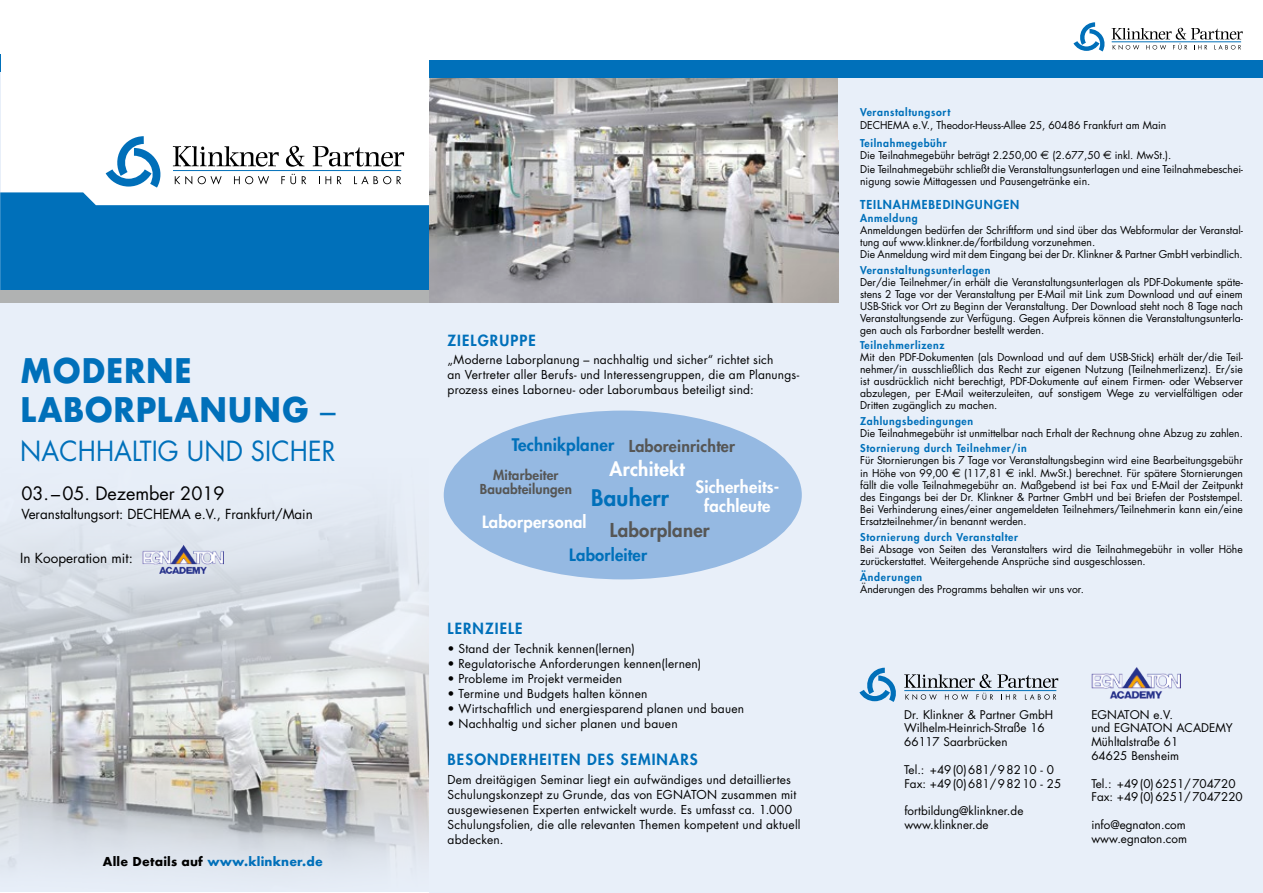
<style>
.page{position:relative;width:1263px;height:893px;background:#fff}
.page>*{position:absolute;margin:0;border:0;box-sizing:border-box;transform-origin:0 0}
.t1{font:700 33px/39px "Futura";letter-spacing:.005em;color:#0070ba;scale:.94 1}
.t2{font:27px "Futura";letter-spacing:.005em;color:#0070ba;scale:.94 1}
.t3{font:800 22.2px "Futura";letter-spacing:.015em;color:#0070ba}
.t4{font:800 19.05px "Futura";letter-spacing:.015em;color:#fff}
.t5{font:800 18.6px "Futura";letter-spacing:.015em;color:#565655}
.t6{font:18px "Futura";letter-spacing:-.005em;color:#000}
.t7{font:800 16.8px "Futura";letter-spacing:.015em;color:#0070ba}
.t8{font:800 16.65px/18.3px "Futura";letter-spacing:.015em;color:#fff;text-align:center}
.t9{font:800 16.5px "Futura";letter-spacing:.015em;color:#fff}
.t10{font:800 16.5px "Futura";letter-spacing:.015em;color:#0070ba}
.t11{font:800 16.05px "Futura";letter-spacing:.015em;color:#565655}
.t12{font:800 15px "Futura";letter-spacing:.075em;color:#0070ba}
.t13{font:13.5px "Futura";letter-spacing:-.005em;color:#000}
.t14{font:800 13.35px/14.9px "Futura";letter-spacing:.015em;color:#565655;text-align:center}
.t15{font:12px/15px "Futura";letter-spacing:.015em;color:#000}
.t16{font:700 12px "Futura";letter-spacing:.015em;color:#0070ba}
.t17{font:800 12px "Futura";letter-spacing:.075em;color:#0070ba}
.t18{font:11.7px/13.8px "Futura";color:#000}
.t19{font:10.5px/12.1px "Futura";color:#000}
.t20{font:800 10.5px "Futura";letter-spacing:.065em;color:#0070ba}
.s1{font-weight:400}
.s2{color:#000}
.s3{font-weight:800;color:#0070ba}
.s4{font-family:"Euro Sans";font-size:12px}
</style>
<div class="page">
<hr style="left:0;top:69px;width:1px;height:823px;background:#e8eff9">
<div style="left:0;top:295px;width:430px;height:597px;background:#e8eff9"></div>
<svg style="left:0;top:54px;width:1px;height:17px"></svg>
<img style="left:0;top:516px;width:429px;height:353px">
<div style="left:0;top:290px;width:430px;height:13px;background:#b0b2b2"></div>
<svg style="left:0;top:136px;width:429px;height:154px"></svg>
<img style="left:142px;top:544px;width:82px;height:30px">
<div style="left:429px;top:75px;width:834px;height:818px;background:#e8eff9"></div>
<img style="left:429px;top:78px;width:410px;height:224px">
<svg style="left:1073px;top:22px;width:32px;height:29px"></svg>
<svg style="left:1111px;top:28px;width:132px;height:22px"></svg>
<div style="left:429px;top:61px;width:834px;height:17px;background:#0070ba"></div>
<div style="left:444px;top:411px;width:358px;height:168px;background:#95b9e2;border-radius:50%"></div>
<svg style="left:859px;top:668px;width:37px;height:34px"></svg>
<svg style="left:904px;top:674px;width:154px;height:26px"></svg>
<img style="left:1091px;top:667px;width:89px;height:31px">
<h1 class="t1" style="left:20px;top:351px;width:337px">MODERNE<br>LABORPLANUNG <span class="s1">–</span></h1>
<h2 class="t2" style="left:20px;top:432px;width:337px">NACHHALTIG UND SICHER</h2>
<h3 class="t6" style="left:21px;top:481px;width:205px">03.–05. Dezember 2019</h3>
<p class="t13" style="left:21px;top:505px;width:293px">Veranstaltungsort: DECHEMA e.V., Frankfurt/Main</p>
<p class="t13" style="left:20px;top:549px;width:114px">In Kooperation mit:</p>
<p class="t16" style="left:103px;top:853px;width:222px"><span class="s2">Alle Details auf</span> www.klinkner.de</p>
<h3 class="t12" style="left:448px;top:330px;width:90px">ZIELGRUPPE</h3>
<p class="t15" style="left:448px;top:352px;width:353px">„Moderne Laborplanung – nachhaltig und sicher“ richtet sich<br>an Vertreter aller Berufs- und Interessengruppen, die am Planungs&shy;prozess eines Laborneu- oder Laborumbaus beteiligt sind:</p>
<h3 class="t7" style="left:512px;top:433px;width:104px">Technikplaner</h3>
<h3 class="t11" style="left:629px;top:435px;width:108px">Laboreinrichter</h3>
<h3 class="t8" style="left:695px;top:478px;width:85px">Sicherheits&shy;fachleute</h3>
<h3 class="t4" style="left:610px;top:457px;width:77px">Architekt</h3>
<p class="t14" style="left:480px;top:467px;width:94px">Mitarbeiter<br>Bauabteilungen</p>
<h3 class="t3" style="left:591px;top:483px;width:79px">Bauherr</h3>
<h3 class="t9" style="left:482px;top:511px;width:106px">Laborpersonal</h3>
<h3 class="t5" style="left:610px;top:518px;width:101px">Laborplaner</h3>
<h3 class="t10" style="left:569px;top:544px;width:79px">Laborleiter</h3>
<h3 class="t12" style="left:448px;top:619px;width:76px">LERNZIELE</h3>
<p class="t15" style="left:448px;top:641px;width:189px">• Stand der Technik kennen(lernen)</p>
<p class="t15" style="left:448px;top:656px;width:255px">• Regulatorische Anforderungen kennen(lernen)</p>
<p class="t15" style="left:448px;top:671px;width:176px">• Probleme im Projekt vermeiden</p>
<p class="t15" style="left:448px;top:686px;width:201px">• Termine und Budgets halten können</p>
<p class="t15" style="left:448px;top:701px;width:298px">• Wirtschaftlich und energiesparend planen und bauen</p>
<p class="t15" style="left:448px;top:716px;width:232px">• Nachhaltig und sicher planen und bauen</p>
<h3 class="t12" style="left:448px;top:750px;width:252px">BESONDERHEITEN DES SEMINARS</h3>
<p class="t15" style="left:448px;top:772px;width:355px">Dem dreitägigen Seminar liegt ein aufwändiges und detailliertes Schulungskonzept zu Grunde, das von EGNATON zusammen mit ausgewiesenen Experten entwickelt wurde. Es umfasst ca. 1.000<br>Schulungsfolien, die alle relevanten Themen kompetent und aktuell abdecken.</p>
<p class="t20" style="left:860px;top:106px;width:92px">Veranstaltungsort</p>
<p class="t19" style="left:860px;top:119px;width:308px">DECHEMA e.V., Theodor-Heuss-Allee 25, 60486 Frankfurt am Main</p>
<p class="t19" style="left:860px;top:136px;width:313px"><span class="s3">Teilnahmegebühr<br></span>Die Teilnahmegebühr beträgt 2.250,00 <span class="s4">€</span> (2.677,50 <span class="s4">€</span> inkl. MwSt.).</p>
<p class="t19" style="left:860px;top:163px;width:384px">Die Teilnahmegebühr schließt die Veranstaltungsunterlagen und eine Teilnahmebeschei&shy;nigung sowie Mittagessen und Pausengetränke ein.</p>
<p class="t17" style="left:860px;top:196px;width:161px">TEILNAHMEBEDINGUNGEN</p>
<p class="t20" style="left:860px;top:211px;width:59px">Anmeldung</p>
<p class="t19" style="left:860px;top:224px;width:384px">Anmeldungen bedürfen der Schriftform und sind über das Webformular der Veranstal&shy;tung auf www.klinkner.de/fortbildung vorzunehmen.<br>Die Anmeldung wird mit dem Eingang bei der Dr. Klinkner &amp; Partner GmbH verbindlich.</p>
<p class="t20" style="left:860px;top:263px;width:132px">Veranstaltungsunterlagen</p>
<p class="t19" style="left:860px;top:276px;width:384px;text-align:justify">Der/die Teilnehmer/in erhält die Veranstaltungsunterlagen als PDF-Dokumente späte&shy;stens 2 Tage vor der Veranstaltung per E-Mail mit Link zum Download und auf einem USB-Stick vor Ort zu Beginn der Veranstaltung. Der Download steht noch 8 Tage nach Veranstaltungsende zur Verfügung. Gegen Aufpreis können die Veranstaltungsunterla&shy;gen auch als Farbordner bestellt werden.</p>
<p class="t20" style="left:860px;top:338px;width:86px">Teilnehmerlizenz</p>
<p class="t19" style="left:860px;top:351px;width:384px;text-align:justify">Mit den PDF-Dokumenten (als Download und auf dem USB-Stick) erhält der/die Teil&shy;nehmer/in ausschließlich das Recht zur eigenen Nutzung (Teilnehmerlizenz). Er/sie ist ausdrücklich nicht berechtigt, PDF-Dokumente auf einem Firmen- oder Webserver abzulegen, per E-Mail weiterzuleiten, auf sonstigem Wege zu vervielfältigen oder Dritten zugänglich zu machen.</p>
<p class="t20" style="left:860px;top:414px;width:115px">Zahlungsbedingungen</p>
<p class="t19" style="left:860px;top:427px;width:384px">Die Teilnahmegebühr ist unmittelbar nach Erhalt der Rechnung ohne Abzug zu zahlen.</p>
<p class="t20" style="left:860px;top:441px;width:168px">Stornierung durch Teilnehmer/in</p>
<p class="t19" style="left:860px;top:454px;width:384px;text-align:justify">Für Stornierungen bis 7 Tage vor Veranstaltungsbeginn wird eine Bearbeitungsgebühr in Höhe von 99,00 <span class="s4">€</span> (117,81 <span class="s4">€</span> inkl. MwSt.) berechnet. Für spätere Stornierungen fällt die volle Teilnahmegebühr an. Maßgebend ist bei Fax und E-Mail der Zeitpunkt des Eingangs bei der Dr. Klinkner &amp; Partner GmbH und bei Briefen der Poststempel.<br>Bei Verhinderung eines/einer angemeldeten Teilnehmers/Teilnehmerin kann ein/eine Ersatzteilnehmer/in benannt werden.</p>
<p class="t20" style="left:860px;top:530px;width:159px">Stornierung durch Veranstalter</p>
<p class="t19" style="left:860px;top:542px;width:384px">Bei Absage von Seiten des Veranstalters wird die Teilnahmegebühr in voller Höhe zurückerstattet. Weitergehende Ansprüche sind ausgeschlossen.</p>
<p class="t20" style="left:860px;top:570px;width:64px">Änderungen</p>
<p class="t19" style="left:860px;top:582px;width:225px">Änderungen des Programms behalten wir uns vor.</p>
<p class="t18" style="left:904px;top:707px;width:150px">Dr. Klinkner &amp; Partner GmbH<br>Wilhelm-Heinrich-Straße 16<br>66117 Saarbrücken</p>
<p class="t18" style="left:904px;top:762px;width:159px">Tel.: +49(0)681/98210 - 0<br>Fax: +49(0)681/98210 - 25</p>
<p class="t18" style="left:904px;top:804px;width:121px">fortbildung@klinkner.de www.klinkner.de</p>
<p class="t18" style="left:1091px;top:707px;width:143px">EGNATON e.V.<br>und EGNATON ACADEMY<br>Mühltalstraße 61<br>64625 Bensheim</p>
<p class="t18" style="left:1091px;top:776px;width:153px">Tel.: +49(0)6251/704720<br>Fax: +49(0)6251/7047220</p>
<p class="t18" style="left:1091px;top:818px;width:97px">info@egnaton.com www.egnaton.com</p>
</div>
